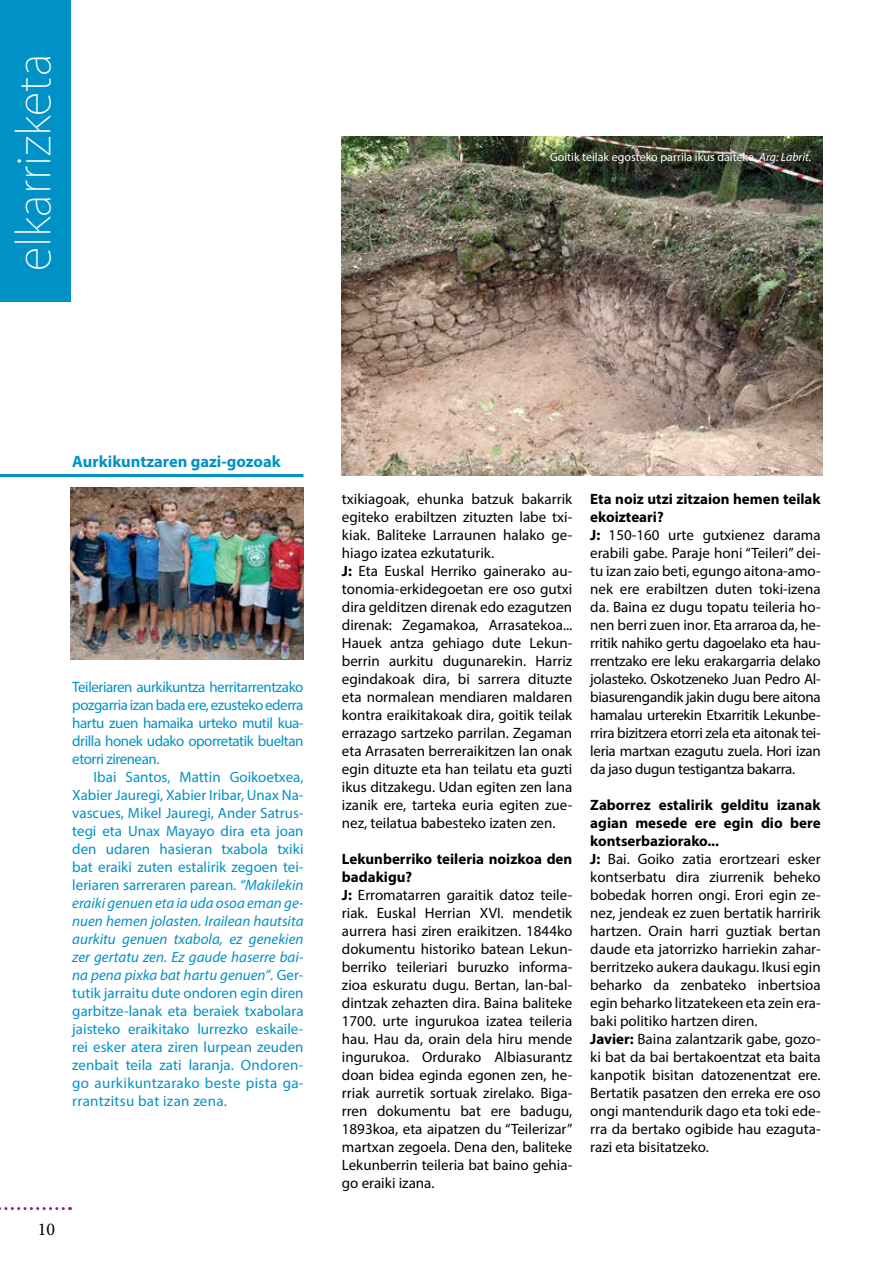
<style>
.page{position:relative;width:893px;height:1263px;background:#fff}
.page>*{position:absolute;margin:0;border:0;box-sizing:border-box;transform-origin:0 0}
.t1{font:200 45px "Koz Go Pr 6 N";color:#fff}
.t2{font:18px "Minion Pro";color:#000}
.t3{font:700 16.5px "Myriad Pro";color:#0092c7}
.t4{font:15px/18px "Myriad Pro";color:#000}
.t5{font:15px/18px "Myriad Pro";letter-spacing:-.005em;color:#0092c7;text-align:justify}
.t6{font:15px/18px "Myriad Pro";letter-spacing:-.02em;color:#000}
.t7{font:12px "Myriad Pro";color:#fff}
.s1{font-style:italic}
.s2{font-weight:700}
</style>
<div class="page">
<svg style="left:0;top:1207px;width:63px;height:3px"></svg>
<div style="left:0;top:0;width:70px;height:302px;background:#0092c7"></div>
<img style="left:342px;top:136px;width:480px;height:339px">
<hr style="left:0;top:474px;width:304px;height:3px;background:#0092c7">
<img style="left:70px;top:488px;width:234px;height:171px">
<h1 class="t1" style="left:9px;top:271px;width:219px;rotate:-90deg">elkarrizketa</h1>
<p class="t7" style="left:550px;top:150px;width:263px">Goitik teilak egosteko parrila ikus daiteke. <span class="s1">Arg: Labrit.</span></p>
<p class="t3" style="left:72px;top:451px;width:210px">Aurkikuntzaren gazi-gozoak</p>
<p class="t5" style="left:72px;top:678px;width:233px">Teileriaren aurkikuntza herritarrentzako pozgarria izan bada ere, ezusteko ederra hartu zuen hamaika urteko mutil kua&shy;drilla honek udako oporretatik bueltan etorri zirenean.</p>
<p class="t5" style="left:72px;top:768px;width:233px;text-indent:21px">Ibai Santos, Mattin Goikoetxea, Xabier Jauregi, Xabier Iribar, Unax Na&shy;vascues, Mikel Jauregi, Ander Satrus&shy;tegi eta Unax Mayayo dira eta joan den udaren hasieran txabola txiki bat eraiki zuten estalirik zegoen tei&shy;leriaren sarreraren parean. <span class="s1">“Makilekin eraiki genuen eta ia uda osoa eman ge&shy;nuen hemen jolasten. Irailean hautsita aurkitu genuen txabola, ez genekien zer gertatu zen. Ez gaude haserre bai&shy;na pena pixka bat hartu genuen”</span>. Ger&shy;tutik jarraitu dute ondoren egin diren garbitze-lanak eta beraiek txabolara jaisteko eraikitako lurrezko eskaile&shy;rei esker atera ziren lurpean zeuden zenbait teila zati laranja. Ondoren&shy;go aurkikuntzarako beste pista ga&shy;rrantzitsu bat izan zena.</p>
<p class="t2" style="left:38px;top:1217px;width:19px">10</p>
<p class="t4" style="left:342px;top:489px;width:232px">txikiagoak, ehunka batzuk bakarrik egiteko erabiltzen zituzten labe txi&shy;kiak. Baliteke Larraunen halako ge&shy;hiago izatea ezkutaturik.<br><span class="s2">J:</span> Eta Euskal Herriko gainerako au&shy;tonomia-erkidegoetan ere oso gutxi dira gelditzen direnak edo ezagutzen direnak: Zegamakoa, Arrasatekoa...<br>Hauek antza gehiago dute Lekun&shy;berrin aurkitu dugunarekin. Harriz egindakoak dira, bi sarrera dituzte eta normalean mendiaren maldaren kontra eraikitakoak dira, goitik teilak errazago sartzeko parrilan. Zegaman eta Arrasaten berreraikitzen lan onak egin dituzte eta han teilatu eta guzti ikus ditzakegu. Udan egiten zen lana izanik ere, tarteka euria egiten zue&shy;nez, teilatua babesteko izaten zen.</p>
<p class="t4" style="left:342px;top:849px;width:232px"><span class="s2">Lekunberriko teileria noizkoa den badakigu?<br>J:</span> Erromatarren garaitik datoz teile&shy;riak. Euskal Herrian XVI. mendetik aurrera hasi ziren eraikitzen. 1844ko dokumentu historiko batean Lekun&shy;berriko teileriari buruzko informa&shy;zioa eskuratu dugu. Bertan, lan-bal&shy;dintzak zehazten dira. Baina baliteke 1700. urte ingurukoa izatea teileria hau. Hau da, orain dela hiru mende ingurukoa. Ordurako Albiasurantz doan bidea eginda egonen zen, he&shy;rriak aurretik sortuak zirelako. Biga&shy;rren dokumentu bat ere badugu, 1893koa, eta aipatzen du “Teilerizar” martxan zegoela. Dena den, baliteke Lekunberrin teileria bat baino gehia&shy;go eraiki izana.</p>
<p class="t6" style="left:590px;top:489px;width:232px"><span class="s2">Eta noiz utzi zitzaion hemen teilak ekoizteari?<br>J:</span> 150-160 urte gutxienez darama erabili gabe. Paraje honi “Teileri” dei&shy;tu izan zaio beti, egungo aitona-amo&shy;nek ere erabiltzen duten toki-izena da. Baina ez dugu topatu teileria ho&shy;nen berri zuen inor. Eta arraroa da, he&shy;rritik nahiko gertu dagoelako eta hau&shy;rrentzako ere leku erakargarria delako jolasteko. Oskotzeneko Juan Pedro Al&shy;biasurengandik jakin dugu bere aitona hamalau urterekin Etxarritik Lekunbe&shy;rrira bizitzera etorri zela eta aitonak tei&shy;leria martxan ezagutu zuela. Hori izan da jaso dugun testigantza bakarra.</p>
<p class="t4" style="left:590px;top:795px;width:232px"><span class="s2">Zaborrez estalirik gelditu izanak agian mesede ere egin dio bere kontserbaziorako...<br>J:</span> Bai. Goiko zatia erortzeari esker kontserbatu dira ziurrenik beheko bobedak horren ongi. Erori egin ze&shy;nez, jendeak ez zuen bertatik harririk hartzen. Orain harri guztiak bertan daude eta jatorrizko harriekin zahar&shy;berritzeko aukera daukagu. Ikusi egin beharko da zenbateko inbertsioa egin beharko litzatekeen eta zein era&shy;baki politiko hartzen diren.<br><span class="s2">Javier:</span> Baina zalantzarik gabe, gozo&shy;ki bat da bai bertakoentzat eta baita kanpotik bisitan datozenentzat ere.<br>Bertatik pasatzen den erreka ere oso ongi mantendurik dago eta toki ede&shy;rra da bertako ogibide hau ezaguta&shy;razi eta bisitatzeko.</p>
</div>
